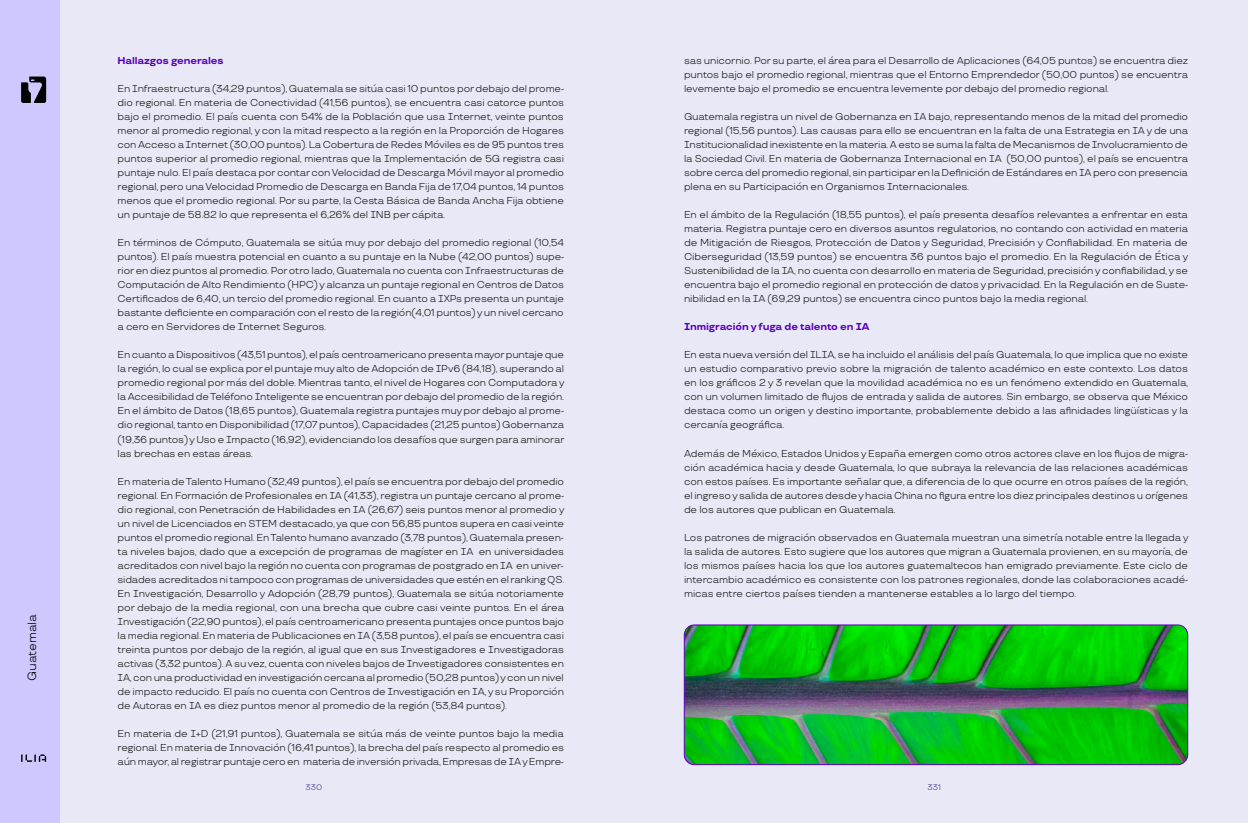
<style>
.page{position:relative;width:1248px;height:823px;background:#fff}
.page>*{position:absolute;margin:0;border:0;box-sizing:border-box;transform-origin:0 0}
.t1{font:12px "TT Travels";color:#000}
.t2{font:10px/14px "TT Travels";letter-spacing:-.015em;color:#181818;text-align:justify}
.t3{font:700 10px "TT Travels";letter-spacing:-.01em;color:#5800b9}
.t4{font:8px "TT Travels";color:#45368c}
</style>
<div class="page">
<div style="left:60px;top:0;width:1187px;height:822px;background:#e9e8f6"></div>
<div style="left:0;top:0;width:60px;height:822px;background:#cfc8ff"></div>
<svg style="left:21px;top:754px;width:25px;height:7px"></svg>
<svg style="left:21px;top:76px;width:25px;height:27px"></svg>
<img style="left:684px;top:624px;width:503px;height:140px">
<div style="left:684px;top:624px;width:503px;height:140px;border:1px solid #5800b9;border-radius:10px"></div>
<p class="t1" style="left:25px;top:680px;width:68px;rotate:-90deg">Guatemala</p>
<p class="t3" style="left:118px;top:54px;width:107px">Hallazgos generales</p>
<p class="t2" style="left:118px;top:82px;width:448px">En Infraestructura (34,29 puntos), Guatemala se sitúa casi 10 puntos por debajo del prome&shy;dio regional. En materia de Conectividad (41,56 puntos), se encuentra casi catorce puntos bajo el promedio. El país cuenta con 54% de la Población que usa Internet, veinte puntos menor al promedio regional, y con la mitad respecto a la región en la Proporción de Hogares con Acceso a Internet (30,00 puntos). La Cobertura de Redes Móviles es de 95 puntos tres puntos superior al promedio regional, mientras que la Implementación de 5G registra casi puntaje nulo. El país destaca por contar con Velocidad de Descarga Móvil mayor al promedio regional, pero una Velocidad Promedio de Descarga en Banda Fija de 17,04 puntos, 14 puntos menos que el promedio regional. Por su parte, la Cesta Básica de Banda Ancha Fija obtiene un puntaje de 58.82 lo que representa el 6,26% del INB per cápita.</p>
<p class="t2" style="left:118px;top:236px;width:448px">En términos de Cómputo, Guatemala se sitúa muy por debajo del promedio regional (10,54 puntos). El país muestra potencial en cuanto a su puntaje en la Nube (42,00 puntos) supe&shy;rior en diez puntos al promedio. Por otro lado, Guatemala no cuenta con Infraestructuras de Computación de Alto Rendimiento (HPC) y alcanza un puntaje regional en Centros de Datos Certificados de 6,40, un tercio del promedio regional. En cuanto a IXPs presenta un puntaje bastante deficiente en comparación con el resto de la región(4,01 puntos) y un nivel cercano a cero en Servidores de Internet Seguros.</p>
<p class="t2" style="left:118px;top:348px;width:448px">En cuanto a Dispositivos (43,51 puntos), el país centroamericano presenta mayor puntaje que la región, lo cual se explica por el puntaje muy alto de Adopción de IPv6 (84,18), superando al promedio regional por más del doble. Mientras tanto, el nivel de Hogares con Computadora y la Accesibilidad de Teléfono Inteligente se encuentran por debajo del promedio de la región.<br>En el ámbito de Datos (18,65 puntos), Guatemala registra puntajes muy por debajo al prome&shy;dio regional, tanto en Disponibilidad (17,07 puntos), Capacidades (21,25 puntos) Gobernanza (19,36 puntos) y Uso e Impacto (16,92), evidenciando los desafíos que surgen para aminorar las brechas en estas áreas.</p>
<p class="t2" style="left:118px;top:474px;width:448px">En materia de Talento Humano (32,49 puntos), el país se encuentra por debajo del promedio regional. En Formación de Profesionales en IA (41,33), registra un puntaje cercano al prome&shy;dio regional, con Penetración de Habilidades en IA (26,67) seis puntos menor al promedio y un nivel de Licenciados en STEM destacado, ya que con 56,85 puntos supera en casi veinte puntos el promedio regional. En Talento humano avanzado (3,78 puntos), Guatemala presen&shy;ta niveles bajos, dado que a excepción de programas de magíster en IA en universidades acreditados con nivel bajo la región no cuenta con programas de postgrado en IA en univer&shy;sidades acreditados ni tampoco con programas de universidades que estén en el ranking QS.<br>En Investigación, Desarrollo y Adopción (28,79 puntos), Guatemala se sitúa notoriamente por debajo de la media regional, con una brecha que cubre casi veinte puntos. En el área Investigación (22,90 puntos), el país centroamericano presenta puntajes once puntos bajo la media regional. En materia de Publicaciones en IA (3,58 puntos), el país se encuentra casi treinta puntos por debajo de la región, al igual que en sus Investigadores e Investigadoras activas (3,32 puntos). A su vez, cuenta con niveles bajos de Investigadores consistentes en IA, con una productividad en investigación cercana al promedio (50,28 puntos) y con un nivel de impacto reducido. El país no cuenta con Centros de Investigación en IA, y su Proporción de Autoras en IA es diez puntos menor al promedio de la región (53,84 puntos).</p>
<p class="t2" style="left:118px;top:726px;width:448px">En materia de I+D (21,91 puntos), Guatemala se sitúa más de veinte puntos bajo la media regional. En materia de Innovación (16,41 puntos), la brecha del país respecto al promedio es aún mayor, al registrar puntaje cero en materia de inversión privada, Empresas de IA y Empre-</p>
<p class="t2" style="left:684px;top:54px;width:505px">sas unicornio. Por su parte, el área para el Desarrollo de Aplicaciones (64,05 puntos) se encuentra diez puntos bajo el promedio regional, mientras que el Entorno Emprendedor (50,00 puntos) se encuentra levemente bajo el promedio se encuentra levemente por debajo del promedio regional.</p>
<p class="t2" style="left:684px;top:110px;width:505px">Guatemala registra un nivel de Gobernanza en IA bajo, representando menos de la mitad del promedio regional (15,56 puntos). Las causas para ello se encuentran en la falta de una Estrategia en IA y de una Institucionalidad inexistente en la materia. A esto se suma la falta de Mecanismos de Involucramiento de la Sociedad Civil. En materia de Gobernanza Internacional en IA (50,00 puntos), el país se encuentra sobre cerca del promedio regional, sin participar en la Definición de Estándares en IA pero con presencia plena en su Participación en Organismos Internacionales.</p>
<p class="t2" style="left:684px;top:208px;width:505px">En el ámbito de la Regulación (18,55 puntos), el país presenta desafíos relevantes a enfrentar en esta materia. Registra puntaje cero en diversos asuntos regulatorios, no contando con actividad en materia de Mitigación de Riesgos, Protección de Datos y Seguridad, Precisión y Confiabilidad. En materia de Ciberseguridad (13,59 puntos) se encuentra 36 puntos bajo el promedio. En la Regulación de Ética y Sustenibilidad de la IA, no cuenta con desarrollo en materia de Seguridad, precisión y confiabilidad, y se encuentra bajo el promedio regional en protección de datos y privacidad. En la Regulación en de Suste&shy;nibilidad en la IA (69,29 puntos) se encuentra cinco puntos bajo la media regional.</p>
<p class="t3" style="left:684px;top:320px;width:187px">Inmigración y fuga de talento en IA</p>
<p class="t2" style="left:684px;top:348px;width:505px">En esta nueva versión del ILIA, se ha incluido el análisis del país Guatemala, lo que implica que no existe un estudio comparativo previo sobre la migración de talento académico en este contexto. Los datos en los gráficos 2 y 3 revelan que la movilidad académica no es un fenómeno extendido en Guatemala, con un volumen limitado de flujos de entrada y salida de autores. Sin embargo, se observa que México destaca como un origen y destino importante, probablemente debido a las afinidades lingüísticas y la cercanía geográfica.</p>
<p class="t2" style="left:684px;top:446px;width:505px">Además de México, Estados Unidos y España emergen como otros actores clave en los flujos de migra&shy;ción académica hacia y desde Guatemala, lo que subraya la relevancia de las relaciones académicas con estos países. Es importante señalar que, a diferencia de lo que ocurre en otros países de la región, el ingreso y salida de autores desde y hacia China no figura entre los diez principales destinos u orígenes de los autores que publican en Guatemala.</p>
<p class="t2" style="left:684px;top:530px;width:506px">Los patrones de migración observados en Guatemala muestran una simetría notable entre la llegada y la salida de autores. Esto sugiere que los autores que migran a Guatemala provienen, en su mayoría, de los mismos países hacia los que los autores guatemaltecos han emigrado previamente. Este ciclo de intercambio académico es consistente con los patrones regionales, donde las colaboraciones acadé&shy;micas entre ciertos países tienden a mantenerse estables a lo largo del tiempo.</p>
<p class="t4" style="left:305px;top:781px;width:18px">330</p>
<p class="t4" style="left:927px;top:781px;width:15px">331</p>
</div>
